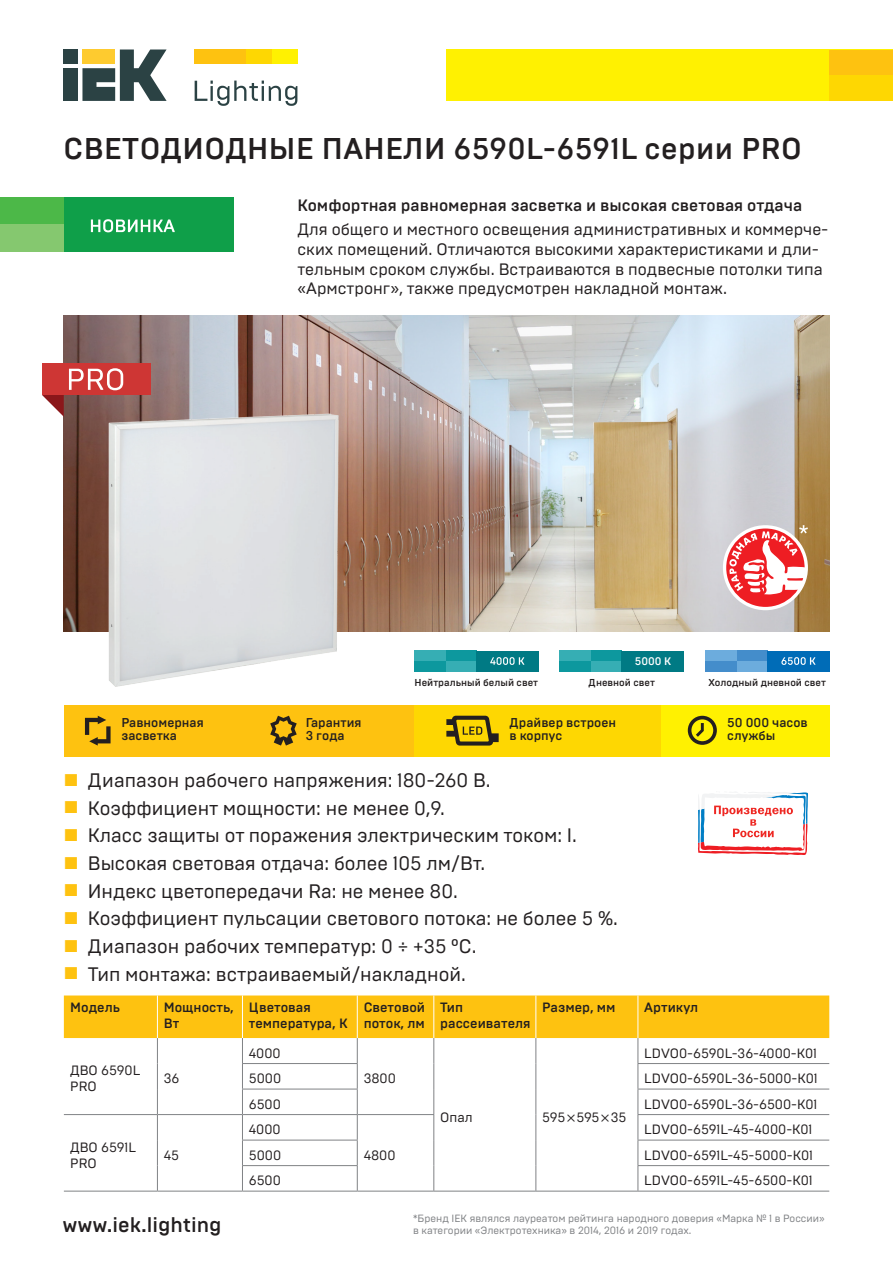
<style>
.page{position:relative;width:893px;height:1263px;background:#fff}
.page>*{position:absolute;margin:0;border:0;box-sizing:border-box;transform-origin:0 0}
.t1{font:500 30px "Brutal Type";letter-spacing:.015em;color:#231f20}
.t2{font:500 21px "Brutal Type";color:#231f20}
.текст_11{font:19.5px "Brutal Type";color:#231f20}
.t3{font:16.5px/19.8px "Brutal Type";color:#231f20}
.t4{font:500 16.5px "Brutal Type";color:#231f20}
.текст_12{font:13.5px/16.2px "Brutal Type";color:#231f20}
.текст_12-2{font:500 13.5px/16.2px "Brutal Type";color:#231f20}
.t5{font:500 12.75px/13.5px "Brutal Type";color:#231f20}
.t6{font:500 10.95px "Brutal Type";color:#fff}
.текст_11-2{font:10.5px/12.6px "Brutal Type";color:#808285}
.t7{font:500 10.05px "Brutal Type";color:#231f20}
</style>
<div class="page">
<div style="left:446px;top:50px;width:447px;height:51px;background:#fff101"></div>
<div style="left:829px;top:50px;width:64px;height:25px;background:#fec210"></div>
<div style="left:829px;top:75px;width:64px;height:26px;background:#fed702"></div>
<div style="left:246px;top:50px;width:26px;height:14px;background:#fed702"></div>
<div style="left:272px;top:50px;width:25px;height:14px;background:#fff101"></div>
<div style="left:195px;top:50px;width:51px;height:14px;background:#fec210"></div>
<div style="left:64px;top:68px;width:14px;height:33px;background:#2b4244"></div>
<div style="left:64px;top:50px;width:14px;height:14px;background:#2b4244"></div>
<svg style="left:82px;top:50px;width:85px;height:51px"></svg>
<svg style="left:195px;top:81px;width:102px;height:25px"></svg>
<img style="left:64px;top:316px;width:765px;height:315px">
<div style="left:413px;top:705px;width:248px;height:51px;background:#fed702"></div>
<div style="left:64px;top:705px;width:349px;height:51px;background:#fec210"></div>
<div style="left:661px;top:705px;width:168px;height:51px;background:#fff101"></div>
<svg style="left:270px;top:716px;width:27px;height:29px"></svg>
<svg style="left:688px;top:716px;width:29px;height:29px"></svg>
<svg style="left:446px;top:716px;width:53px;height:29px"></svg>
<svg style="left:85px;top:716px;width:26px;height:29px"></svg>
<div style="left:591px;top:661px;width:31px;height:10px;background:#36aeb4"></div>
<div style="left:591px;top:651px;width:31px;height:10px;background:#0d989e"></div>
<div style="left:560px;top:651px;width:31px;height:10px;background:#36aeb4"></div>
<div style="left:560px;top:661px;width:31px;height:10px;background:#0d989e"></div>
<div style="left:622px;top:651px;width:62px;height:20px;background:#007a84"></div>
<div style="left:445px;top:661px;width:31px;height:10px;background:#36aeb4"></div>
<div style="left:445px;top:651px;width:31px;height:10px;background:#0d989e"></div>
<div style="left:414px;top:651px;width:31px;height:10px;background:#36aeb4"></div>
<div style="left:414px;top:661px;width:31px;height:10px;background:#0d989e"></div>
<div style="left:476px;top:651px;width:62px;height:20px;background:#007a84"></div>
<svg style="left:490px;top:657px;width:34px;height:8px"></svg>
<div style="left:736px;top:661px;width:31px;height:10px;background:#6cacdd"></div>
<div style="left:736px;top:651px;width:31px;height:10px;background:#448dcb"></div>
<div style="left:705px;top:651px;width:31px;height:10px;background:#6cacdd"></div>
<div style="left:705px;top:661px;width:31px;height:10px;background:#448dcb"></div>
<div style="left:767px;top:651px;width:62px;height:20px;background:#006cb7"></div>
<svg style="left:781px;top:657px;width:34px;height:8px"></svg>
<hr style="left:64px;top:1191px;width:93px;height:1px;background:#808285">
<hr style="left:157px;top:1191px;width:85px;height:1px;background:#808285">
<hr style="left:242px;top:1191px;width:115px;height:1px;background:#808285">
<hr style="left:536px;top:1191px;width:102px;height:1px;background:#808285">
<hr style="left:357px;top:1191px;width:77px;height:1px;background:#808285">
<hr style="left:434px;top:1191px;width:102px;height:1px;background:#808285">
<hr style="left:638px;top:1191px;width:191px;height:1px;background:#808285">
<div style="left:0;top:198px;width:234px;height:54px;background:#0f9f49"></div>
<div style="left:0;top:198px;width:64px;height:54px;background:#4cb848"></div>
<div style="left:0;top:225px;width:64px;height:27px;background:#85c86f"></div>
<svg style="left:91px;top:219px;width:84px;height:13px"></svg>
<img style="left:106px;top:411px;width:236px;height:276px">
<svg style="left:698px;top:792px;width:110px;height:63px"></svg>
<div style="left:723px;top:525px;width:85px;height:85px;background:#fff;border-radius:50%"></div>
<div style="left:726px;top:528px;width:79px;height:79px;background:#ee1d23;border-radius:50%"></div>
<svg style="left:729px;top:525px;width:79px;height:69px"></svg>
<div style="left:42px;top:364px;width:108px;height:31px;background:#ce3634"></div>
<svg style="left:42px;top:368px;width:81px;height:49px"></svg>
<svg style="left:64px;top:995px;width:765px;height:196px"></svg>
<p class="t1" style="left:64px;top:131px;width:740px">СВЕТОДИОДНЫЕ ПАНЕЛИ 6590L-6591L серии PRO</p>
<p class="t4" style="left:297px;top:195px;width:506px">Комфортная равномерная засветка и высокая световая отдача</p>
<p class="t3" style="left:297px;top:219px;width:533px">Для общего и местного освещения административных и коммерче&shy;ских помещений. Отличаются высокими характеристиками и дли&shy;тельным сроком службы. Встраиваются в подвесные потолки типа «Армстронг», также предусмотрен накладной монтаж.</p>
<p class="t6" style="left:635px;top:654px;width:38px">5000 K</p>
<p class="t5" style="left:121px;top:716px;width:84px">Равномерная засветка</p>
<p class="t7" style="left:415px;top:676px;width:125px">Нейтральный белый свет</p>
<p class="t7" style="left:589px;top:676px;width:68px">Дневной свет</p>
<p class="t7" style="left:708px;top:676px;width:119px">Холодный дневной свет</p>
<p class="t5" style="left:509px;top:716px;width:108px">Драйвер встроен в корпус</p>
<p class="t5" style="left:306px;top:716px;width:57px">Гарантия<br>3 года</p>
<p class="t5" style="left:727px;top:716px;width:82px">50 000 часов службы</p>
<p class="текст_11" style="left:88px;top:768px;width:404px">Диапазон рабочего напряжения: 180-260 В.</p>
<p class="текст_11" style="left:88px;top:796px;width:358px">Коэффициент мощности: не менее 0,9.</p>
<p class="текст_11" style="left:88px;top:824px;width:491px">Класс защиты от поражения электрическим током: I.</p>
<p class="текст_11" style="left:88px;top:851px;width:399px">Высокая световая отдача: более 105 лм/Вт.</p>
<p class="текст_11" style="left:88px;top:879px;width:371px">Индекс цветопередачи Ra: не менее 80.</p>
<p class="текст_11" style="left:88px;top:907px;width:531px">Коэффициент пульсации светового потока: не более 5 %.</p>
<p class="текст_11" style="left:88px;top:934px;width:390px">Диапазон рабочих температур: 0 ÷ +35 °С.</p>
<p class="текст_11" style="left:88px;top:962px;width:379px">Тип монтажа: встраиваемый/накладной.</p>
<p class="текст_12-2" style="left:70px;top:999px;width:51px">Модель</p>
<p class="текст_12-2" style="left:164px;top:999px;width:72px">Мощность,<br>Вт</p>
<p class="текст_12-2" style="left:249px;top:999px;width:100px">Цветовая температура, К</p>
<p class="текст_12-2" style="left:364px;top:999px;width:63px">Световой поток, лм</p>
<p class="текст_12-2" style="left:440px;top:999px;width:92px">Тип рассеивателя</p>
<p class="текст_12-2" style="left:542px;top:999px;width:75px">Размер, мм</p>
<p class="текст_12-2" style="left:644px;top:999px;width:55px">Артикул</p>
<p class="текст_12" style="left:70px;top:1062px;width:72px">ДВО 6590L<br>PRO</p>
<p class="текст_12" style="left:164px;top:1070px;width:17px">36</p>
<p class="текст_12" style="left:249px;top:1045px;width:33px">4000</p>
<p class="текст_12" style="left:644px;top:1045px;width:174px">LDVO0-6590L-36-4000-K01</p>
<p class="текст_12" style="left:249px;top:1070px;width:34px">5000</p>
<p class="текст_12" style="left:644px;top:1070px;width:175px">LDVO0-6590L-36-5000-K01</p>
<p class="текст_12" style="left:249px;top:1096px;width:34px">6500</p>
<p class="текст_12" style="left:644px;top:1096px;width:175px">LDVO0-6590L-36-6500-K01</p>
<p class="текст_12" style="left:364px;top:1070px;width:34px">3800</p>
<p class="текст_12" style="left:70px;top:1139px;width:67px">ДВО 6591L<br>PRO</p>
<p class="текст_12" style="left:164px;top:1147px;width:17px">45</p>
<p class="t2" style="left:62px;top:1212px;width:161px">www.iek.lighting</p>
<p class="текст_12" style="left:249px;top:1121px;width:33px">4000</p>
<p class="текст_12" style="left:440px;top:1109px;width:34px">Опал</p>
<p class="текст_12" style="left:542px;top:1109px;width:86px">595 595 35</p>
<p class="текст_12" style="left:644px;top:1121px;width:170px">LDVO0-6591L-45-4000-K01</p>
<p class="текст_12" style="left:249px;top:1147px;width:34px">5000</p>
<p class="текст_12" style="left:644px;top:1147px;width:170px">LDVO0-6591L-45-5000-K01</p>
<p class="текст_12" style="left:249px;top:1172px;width:34px">6500</p>
<p class="текст_12" style="left:644px;top:1172px;width:170px">LDVO0-6591L-45-6500-K01</p>
<p class="текст_12" style="left:364px;top:1147px;width:33px">4800</p>
<p class="текст_11-2" style="left:413px;top:1212px;width:413px">*Бренд IEK являлся лауреатом рейтинга народного доверия «Марка № 1 в России» в категории «Электротехника» в 2014, 2016 и 2019 годах.</p>
</div>
